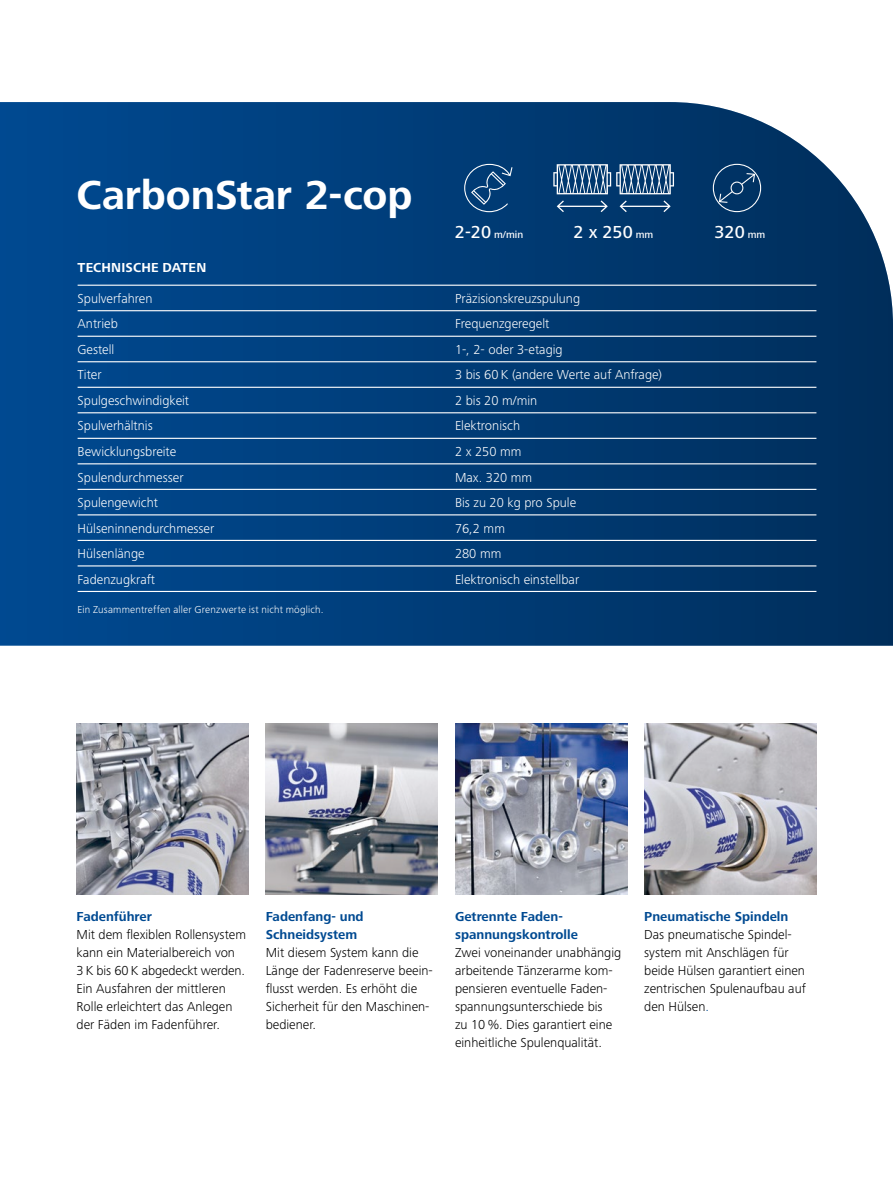
<style>
.page{position:relative;width:893px;height:1191px;background:#fff}
.page>*{position:absolute;margin:0;border:0;box-sizing:border-box;transform-origin:0 0}
.t1{font:700 42px "Frutiger Next LTW1 G";letter-spacing:-.005em;color:#fff}
.t2{font:500 18px "Frutiger Next LTW1 G";color:#fff}
.t3{font:300 13.5px/18px "Frutiger Next LTW1 G";color:#000}
.t4{font:300 13.5px "Frutiger Next LTW1 G";color:#fff}
.t5{font:700 13.5px/18px "Frutiger Next LTW1 G";color:#004a92}
.t6{font:700 13.5px "Frutiger Next LTW1 G";letter-spacing:.01em;color:#fff}
.t7{font:300 10.5px "Frutiger Next LTW1 G";letter-spacing:.015em;color:#fff}
.t8{font:500 10.5px "Frutiger Next LTW1 G";color:#fff}
.s1{font-size:18px}
.s2{font-size:10.5px}
.s3{color:#004a92}
</style>
<div class="page">
<svg style="left:0;top:102px;width:893px;height:543px;background:#07427b"></svg>
<svg style="left:713px;top:164px;width:48px;height:48px;background:#1d4a76"></svg>
<svg style="left:464px;top:164px;width:48px;height:48px;background:#205385"></svg>
<img style="left:77px;top:724px;width:172px;height:170px">
<img style="left:266px;top:724px;width:172px;height:170px">
<img style="left:455px;top:724px;width:172px;height:170px">
<img style="left:644px;top:724px;width:172px;height:170px">
<svg style="left:557px;top:200px;width:51px;height:12px"></svg>
<svg style="left:620px;top:200px;width:51px;height:12px"></svg>
<svg style="left:553px;top:164px;width:121px;height:30px;background:#54789c"></svg>
<hr style="left:78px;top:285px;width:377px;height:1px;background:#fff">
<hr style="left:78px;top:310px;width:377px;height:1px;background:#fff">
<hr style="left:78px;top:336px;width:377px;height:1px;background:#fff">
<hr style="left:78px;top:361px;width:377px;height:1px;background:#fff">
<hr style="left:78px;top:387px;width:377px;height:1px;background:#fff">
<hr style="left:78px;top:412px;width:377px;height:1px;background:#fff">
<hr style="left:78px;top:438px;width:377px;height:1px;background:#fff">
<hr style="left:78px;top:463px;width:377px;height:1px;background:#fff">
<hr style="left:78px;top:489px;width:377px;height:1px;background:#fff">
<hr style="left:78px;top:514px;width:377px;height:1px;background:#fff">
<hr style="left:78px;top:540px;width:377px;height:1px;background:#fff">
<hr style="left:78px;top:565px;width:377px;height:1px;background:#fff">
<hr style="left:78px;top:591px;width:377px;height:1px;background:#fff">
<hr style="left:455px;top:285px;width:361px;height:1px;background:#fff">
<hr style="left:455px;top:310px;width:361px;height:1px;background:#fff">
<hr style="left:455px;top:336px;width:361px;height:1px;background:#fff">
<hr style="left:455px;top:361px;width:361px;height:1px;background:#fff">
<hr style="left:455px;top:387px;width:361px;height:1px;background:#fff">
<hr style="left:455px;top:412px;width:361px;height:1px;background:#fff">
<hr style="left:455px;top:438px;width:361px;height:1px;background:#fff">
<hr style="left:455px;top:463px;width:361px;height:1px;background:#fff">
<hr style="left:455px;top:489px;width:361px;height:1px;background:#fff">
<hr style="left:455px;top:514px;width:361px;height:1px;background:#fff">
<hr style="left:455px;top:540px;width:361px;height:1px;background:#fff">
<hr style="left:455px;top:565px;width:361px;height:1px;background:#fff">
<hr style="left:455px;top:591px;width:361px;height:1px;background:#fff">
<h1 class="t1" style="left:77px;top:171px;width:337px">CarbonStar 2-cop</h1>
<p class="t8" style="left:455px;top:228px;width:70px"><span class="s1">2-20</span> m/min</p>
<h2 class="t2" style="left:573px;top:221px;width:81px">2 x 250 <span class="s2">mm</span></h2>
<h2 class="t2" style="left:714px;top:221px;width:52px">320 <span class="s2">mm</span></h2>
<p class="t6" style="left:78px;top:259px;width:130px">TECHNISCHE DATEN</p>
<p class="t4" style="left:78px;top:291px;width:76px">Spulverfahren</p>
<p class="t4" style="left:455px;top:291px;width:127px">Präzisionskreuzspulung</p>
<p class="t4" style="left:78px;top:316px;width:42px">Antrieb</p>
<p class="t4" style="left:455px;top:316px;width:96px">Frequenzgeregelt</p>
<p class="t4" style="left:78px;top:342px;width:38px">Gestell</p>
<p class="t4" style="left:455px;top:342px;width:109px">1-, 2- oder 3-etagig</p>
<p class="t4" style="left:78px;top:367px;width:26px">Titer</p>
<p class="t4" style="left:455px;top:367px;width:209px">3 bis 60 K (andere Werte auf Anfrage)</p>
<p class="t4" style="left:78px;top:393px;width:113px">Spulgeschwindigkeit</p>
<p class="t4" style="left:455px;top:393px;width:84px">2 bis 20 m/min</p>
<p class="t4" style="left:78px;top:418px;width:77px">Spulverhältnis</p>
<p class="t4" style="left:455px;top:418px;width:67px">Elektronisch</p>
<p class="t4" style="left:78px;top:444px;width:100px">Bewicklungsbreite</p>
<p class="t4" style="left:455px;top:444px;width:68px">2 x 250 mm</p>
<p class="t4" style="left:78px;top:469px;width:107px">Spulendurchmesser</p>
<p class="t4" style="left:455px;top:469px;width:79px">Max. 320 mm</p>
<p class="t4" style="left:78px;top:495px;width:82px">Spulengewicht</p>
<p class="t4" style="left:455px;top:495px;width:123px">Bis zu 20 kg pro Spule</p>
<p class="t4" style="left:78px;top:520px;width:138px">Hülseninnendurchmesser</p>
<p class="t4" style="left:455px;top:520px;width:52px">76,2 mm</p>
<p class="t4" style="left:78px;top:546px;width:68px">Hülsenlänge</p>
<p class="t4" style="left:455px;top:546px;width:48px">280 mm</p>
<p class="t4" style="left:78px;top:571px;width:79px">Fadenzugkraft</p>
<p class="t4" style="left:455px;top:571px;width:126px">Elektronisch einstellbar</p>
<p class="t7" style="left:78px;top:603px;width:247px">Ein Zusammentreffen aller Grenzwerte ist nicht möglich.</p>
<p class="t5" style="left:77px;top:907px;width:77px">Fadenführer</p>
<p class="t3" style="left:77px;top:925px;width:171px">Mit dem flexiblen Rollensystem kann ein Materialbereich von<br>3 K bis 60 K abgedeckt werden.<br>Ein Ausfahren der mittleren<br>Rolle erleichtert das Anlegen der Fäden im Fadenführer.</p>
<p class="t5" style="left:266px;top:907px;width:99px">Fadenfang- und<br>Schneidsystem</p>
<p class="t3" style="left:266px;top:943px;width:169px">Mit diesem System kann die<br>Länge der Fadenreserve beein&shy;flusst werden. Es erhöht die<br>Sicherheit für den Maschinen&shy;bediener.</p>
<p class="t5" style="left:455px;top:907px;width:124px">Getrennte Faden&shy;spannungskontrolle</p>
<p class="t3" style="left:455px;top:943px;width:168px">Zwei voneinander unabhängig arbeitende Tänzerarme kom&shy;pensieren eventuelle Faden&shy;spannungsunterschiede bis<br>zu 10 %. Dies garantiert eine einheitliche Spulenqualität.</p>
<p class="t5" style="left:644px;top:907px;width:146px">Pneumatische Spindeln</p>
<p class="t3" style="left:644px;top:925px;width:163px">Das pneumatische Spindel&shy;system mit Anschlägen für beide Hülsen garantiert einen zentrischen Spulenaufbau auf den Hülsen<span class="s3">.</span></p>
</div>
